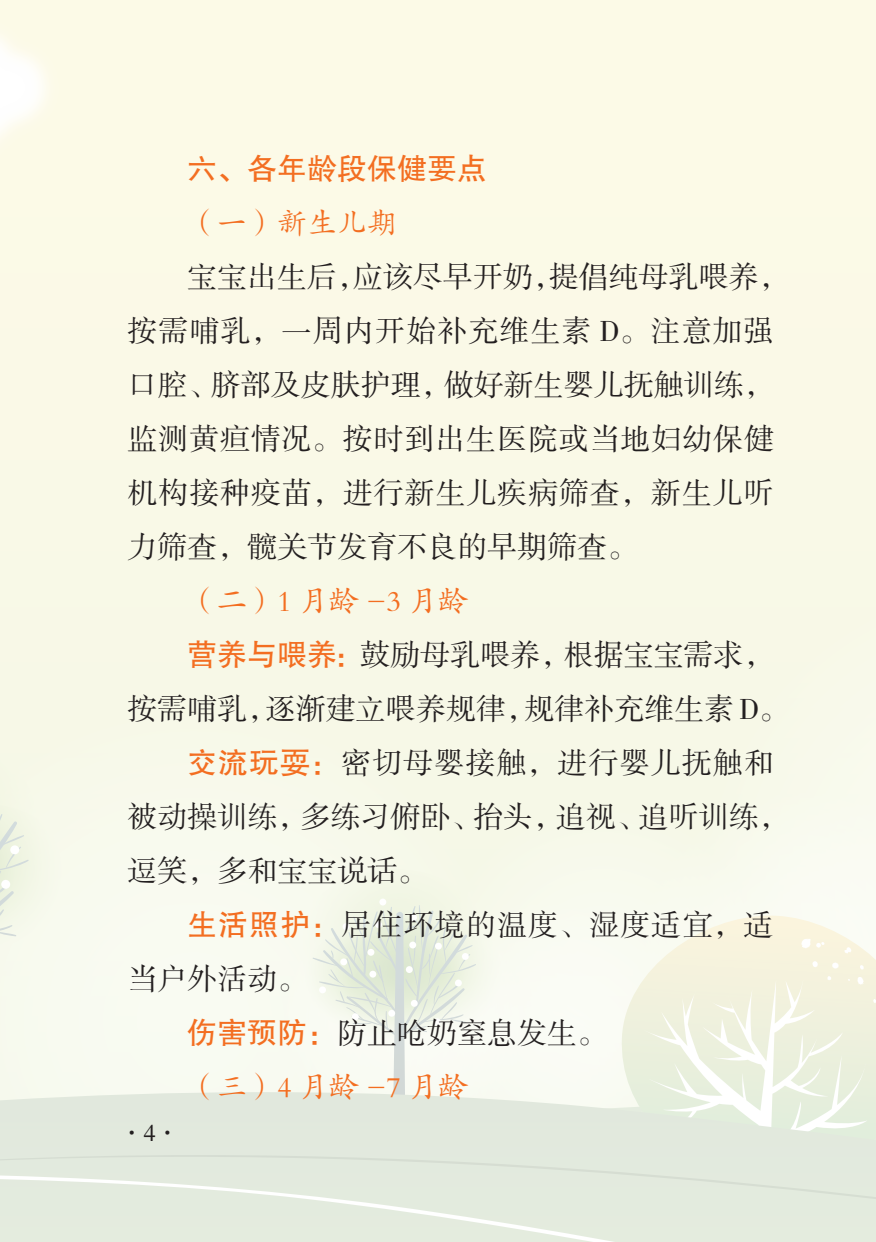
<style>
.page{position:relative;width:876px;height:1242px;background:#faf9e7}
.page>*{position:absolute;margin:0;border:0;box-sizing:border-box;transform-origin:0 0}
.t1{font:30px/54px "FZSSK GBK1 0";letter-spacing:.03em;color:#231f20}
.t2{font:30px "FZSSK GBK1 0";color:#231f20}
.t3{font:30px "FZSSK GBK1 0";letter-spacing:.035em;color:#231f20}
.t4{font:30px "FZKTK GBK1 0";color:#f36e21}
.t5{font:30px "FZHTK GBK1 0";color:#f36e21}
.t6{font:24px "FZSSK GBK1 0";color:#231f20}
.s1{font-family:"FZHTK GBK1 0";color:#f36e21}
</style>
<div class="page">
<div style="left:147px;top:952px;width:93px;height:19px;background:#f9fbf2"></div>
<div style="left:755px;top:843px;width:121px;height:72px;background:#f9fbf1"></div>
<div style="left:438px;top:811px;width:329px;height:330px;background:#f7f9eb;border-radius:164px"></div>
<div style="left:380px;top:903px;width:329px;height:330px;background:#fafbf4;border-radius:165px"></div>
<svg style="left:0;top:814px;width:29px;height:123px"></svg>
<div style="left:1px;top:880px;width:9px;height:9px;background:#fff;border-radius:50%"></div>
<div style="left:10px;top:845px;width:9px;height:9px;background:#fff;border-radius:50%"></div>
<svg style="left:312px;top:903px;width:164px;height:68px"></svg>
<div style="left:406px;top:966px;width:7px;height:7px;background:#fff;border-radius:50%"></div>
<div style="left:435px;top:942px;width:7px;height:7px;background:#fff;border-radius:50%"></div>
<div style="left:409px;top:941px;width:7px;height:7px;background:#fff;border-radius:50%"></div>
<div style="left:375px;top:921px;width:7px;height:7px;background:#fff;border-radius:50%"></div>
<div style="left:367px;top:949px;width:7px;height:6px;background:#fff;border-radius:50%"></div>
<div style="left:340px;top:958px;width:7px;height:7px;background:#fff;border-radius:50%"></div>
<div style="left:369px;top:970px;width:7px;height:7px;background:#e5eddb;border-radius:50%"></div>
<div style="left:410px;top:914px;width:7px;height:7px;background:#fff;border-radius:50%"></div>
<div style="left:379px;top:898px;width:7px;height:7px;background:#fff;border-radius:50%"></div>
<div style="left:343px;top:923px;width:6px;height:7px;background:#fff;border-radius:50%"></div>
<div style="left:462px;top:953px;width:7px;height:7px;background:#fff;border-radius:50%"></div>
<svg style="left:137px;top:971px;width:336px;height:121px"></svg>
<svg style="left:622px;top:915px;width:179px;height:177px"></svg>
<svg style="left:643px;top:979px;width:158px;height:113px;fill:#f0f1dd"></svg>
<svg style="left:801px;top:845px;width:75px;height:247px"></svg>
<svg style="left:0;top:1092px;width:876px;height:63px;background:#e4ebdf"></svg>
<div style="left:0;top:1155px;width:876px;height:87px;background:#e3ebde"></div>
<img style="left:0;top:39px;width:45px;height:96px">
<p class="t5" style="left:187px;top:152px;width:301px">六、各年龄段保健要点</p>
<p class="t4" style="left:187px;top:207px;width:212px">（一）新生儿期</p>
<p class="t1" style="left:128px;top:251px;width:663px;text-indent:60px">宝宝出生后，应该尽早开奶，提倡纯母乳喂养，按需哺乳，一周内开始补充维生素 D。注意加强口腔、脐部及皮肤护理，做好新生婴儿抚触训练，监测黄疸情况。按时到出生医院或当地妇幼保健机构接种疫苗，进行新生儿疾病筛查，新生儿听力筛查，髋关节发育不良的早期筛查。</p>
<p class="t4" style="left:187px;top:585px;width:283px">（二）1 月龄 -3 月龄</p>
<p class="t2" style="left:187px;top:638px;width:588px"><span class="s1">营养与喂养：</span>鼓励母乳喂养，根据宝宝需求，</p>
<p class="t2" style="left:128px;top:692px;width:663px">按需哺乳，逐渐建立喂养规律，规律补充维生素 D。</p>
<p class="t3" style="left:187px;top:746px;width:588px"><span class="s1">交流玩耍：</span>密切母婴接触，进行婴儿抚触和</p>
<p class="t2" style="left:128px;top:800px;width:663px">被动操训练，多练习俯卧、抬头，追视、追听训练，</p>
<p class="t2" style="left:128px;top:854px;width:301px">逗笑，多和宝宝说话。</p>
<p class="t3" style="left:187px;top:908px;width:588px"><span class="s1">生活照护：</span>居住环境的温度、湿度适宜，适</p>
<p class="t2" style="left:128px;top:962px;width:181px">当户外活动。</p>
<p class="t2" style="left:187px;top:1016px;width:421px"><span class="s1">伤害预防：</span>防止呛奶窒息发生。</p>
<p class="t4" style="left:187px;top:1071px;width:283px">（三）4 月龄 -7 月龄</p>
<p class="t6" style="left:120px;top:1120px;width:61px">·4·</p>
</div>
